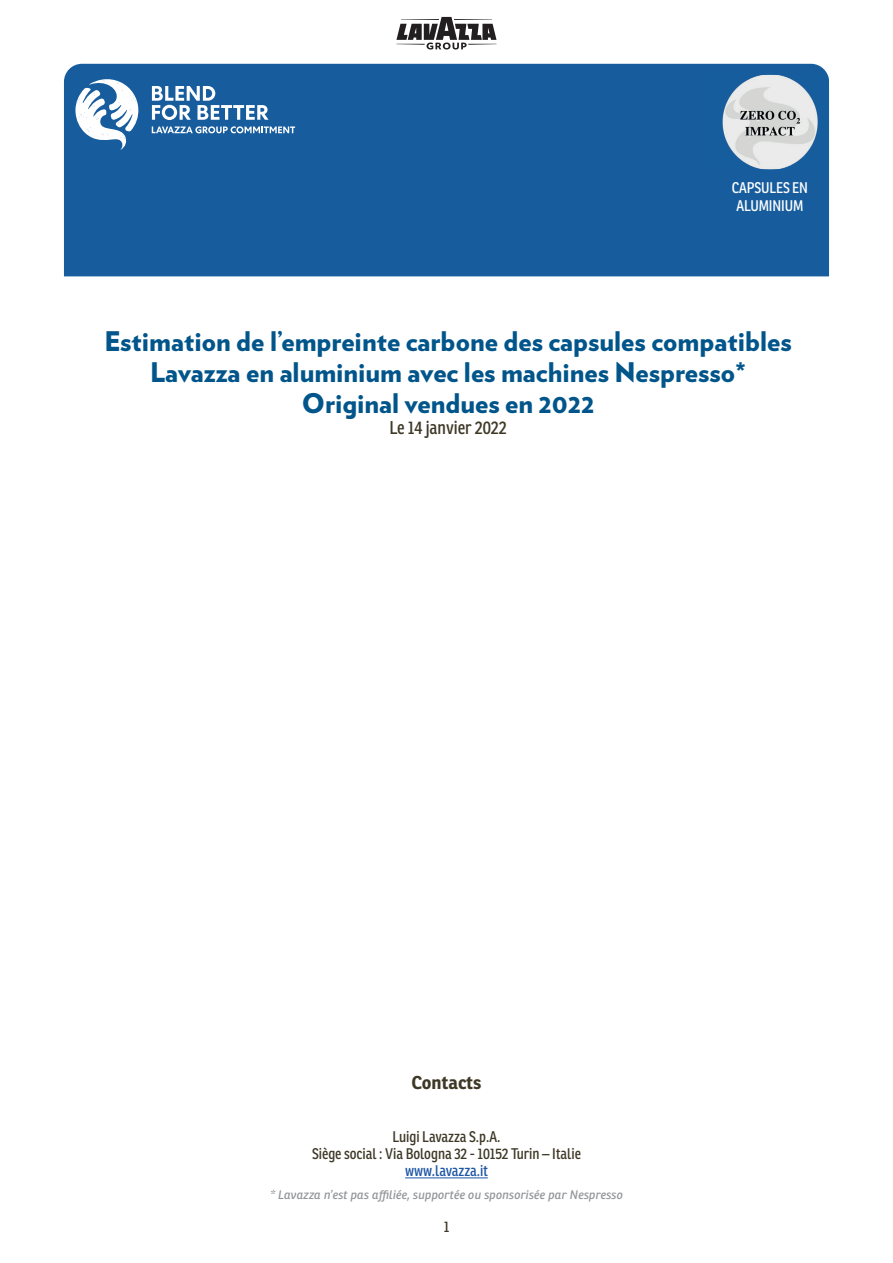
<style>
.page{position:relative;width:893px;height:1263px;background:#fff}
.page>*{position:absolute;margin:0;border:0;box-sizing:border-box;transform-origin:0 0}
.t1{font:900 27px/31px "Verlag";color:#01558a;text-align:center}
.t2{font:18px "Ronnia Cond";color:#3e3927}
.t3{font:700 18px "Ronnia";color:#3e3927}
.t4{font:15px/17.2px "Ronnia Cond";color:#3e3927;text-align:center}
.t5{font:15px/18px "Ronnia Cond";letter-spacing:-.01em;color:#fff;text-align:center}
.t6{font:15px "Ronnia Cond";color:#1e56a6}
.t7{font:italic 12px "Ronnia";color:#939598}
</style>
<div class="page">
<svg style="left:396px;top:17px;width:100px;height:33px"></svg>
<div style="left:64px;top:64px;width:765px;height:212px;background:#175d9e"></div>
<svg style="left:152px;top:86px;width:117px;height:34px"></svg>
<svg style="left:152px;top:126px;width:143px;height:7px"></svg>
<svg style="left:75px;top:74px;width:64px;height:76px"></svg>
<hr style="left:405px;top:1177px;width:83px;height:1px;background:#1e56a6">
<img style="left:707px;top:75px;width:122px;height:94px">
<p class="t5" style="left:732px;top:178px;width:77px">CAPSULES EN<br>ALUMINIUM</p>
<p class="t1" style="left:104px;top:324px;width:689px">Estimation de l’empreinte carbone des capsules compatibles<br>Lavazza en aluminium avec les machines Nespresso*<br>Original vendues en 2022</p>
<p class="t2" style="left:389px;top:416px;width:119px">Le 14 janvier 2022</p>
<p class="t3" style="left:411px;top:1071px;width:72px">Contacts</p>
<p class="t4" style="left:312px;top:1128px;width:270px">Luigi Lavazza S.p.A.<br>Siège social : Via Bologna 32 - 10152 Turin – Italie</p>
<p class="t6" style="left:405px;top:1162px;width:84px">www.lavazza.it</p>
<p class="t7" style="left:270px;top:1187px;width:354px">* Lavazza n’est pas affiliée, supportée ou sponsorisée par Nespresso</p>
<p class="t4" style="left:444px;top:1218px;width:7px">1</p>
</div>
